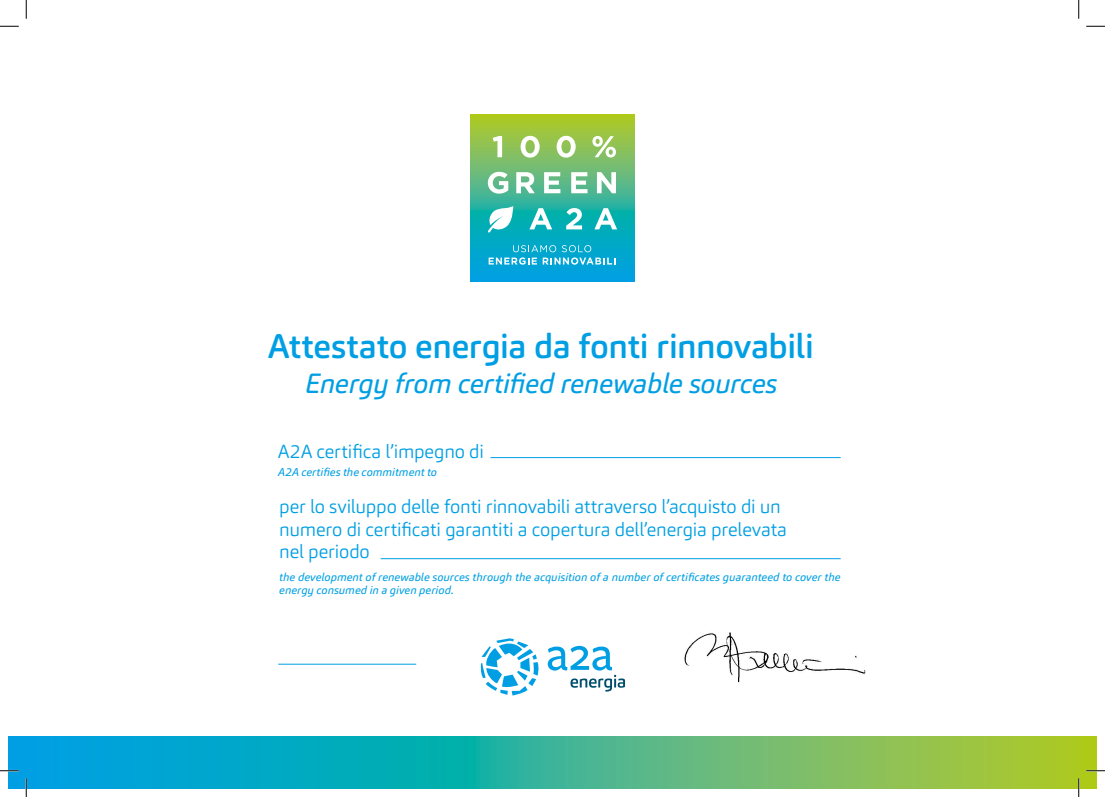
<style>
.page{position:relative;width:1105px;height:797px;background:#fff}
.page>*{position:absolute;margin:0;border:0;box-sizing:border-box;transform-origin:0 0}
.t1{font:500 33.75px "Carnas";letter-spacing:-.005em;color:#009fe3}
.t2{font:italic 27.5px "Carnas";letter-spacing:-.01em;color:#009fe3}
.t3{font:300 18.75px/22.5px "Carnas";letter-spacing:-.005em;color:#009fe3}
.t4{font:italic 11.25px/12.5px "Carnas";letter-spacing:.005em;color:#009fe3}
</style>
<div class="page">
<svg style="left:480px;top:638px;width:59px;height:57px"></svg>
<svg style="left:548px;top:646px;width:77px;height:45px"></svg>
<svg style="left:9px;top:736px;width:1087px;height:52px"></svg>
<svg style="left:470px;top:115px;width:164px;height:167px"></svg>
<svg style="left:566px;top:208px;width:16px;height:21px"></svg>
<svg style="left:529px;top:208px;width:23px;height:21px"></svg>
<svg style="left:594px;top:208px;width:23px;height:21px"></svg>
<svg style="left:488px;top:172px;width:20px;height:22px"></svg>
<svg style="left:516px;top:172px;width:19px;height:21px"></svg>
<svg style="left:544px;top:172px;width:16px;height:21px"></svg>
<svg style="left:571px;top:172px;width:16px;height:21px"></svg>
<svg style="left:597px;top:172px;width:19px;height:21px"></svg>
<svg style="left:493px;top:136px;width:9px;height:21px"></svg>
<svg style="left:521px;top:136px;width:19px;height:22px"></svg>
<svg style="left:557px;top:136px;width:19px;height:22px"></svg>
<svg style="left:592px;top:136px;width:24px;height:21px"></svg>
<svg style="left:488px;top:206px;width:25px;height:26px"></svg>
<svg style="left:489px;top:245px;width:126px;height:20px"></svg>
<hr style="left:381px;top:558px;width:460px;height:1px;background:#009fe3">
<hr style="left:278px;top:663px;width:138px;height:1px;background:#009fe3">
<hr style="left:490px;top:457px;width:351px;height:1px;background:#009fe3">
<img style="left:684px;top:632px;width:182px;height:51px">
<svg style="left:0;top:25px;width:19px;height:2px"></svg>
<svg style="left:1086px;top:25px;width:19px;height:2px"></svg>
<svg style="left:0;top:770px;width:19px;height:1px"></svg>
<svg style="left:1086px;top:770px;width:19px;height:1px"></svg>
<svg style="left:25px;top:0;width:2px;height:19px"></svg>
<svg style="left:25px;top:778px;width:2px;height:19px"></svg>
<svg style="left:1078px;top:0;width:1px;height:19px"></svg>
<svg style="left:1078px;top:778px;width:1px;height:19px"></svg>
<h1 class="t1" style="left:268px;top:324px;width:547px">Attestato energia da fonti rinnovabili</h1>
<h2 class="t2" style="left:305px;top:365px;width:474px">Energy from certified renewable sources</h2>
<h3 class="t3" style="left:278px;top:440px;width:207px">A2A certifica l’impegno di</h3>
<p class="t4" style="left:278px;top:466px;width:160px">A2A certifies the commitment to</p>
<h3 class="t3" style="left:279px;top:495px;width:509px">per lo sviluppo delle fonti rinnovabili attraverso l’acquisto di un numero di certificati garantiti a copertura dell’energia prelevata nel periodo</h3>
<p class="t4" style="left:279px;top:570px;width:563px">the development of renewable sources through the acquisition of a number of certificates guaranteed to cover the energy consumed in a given period.</p>
</div>
